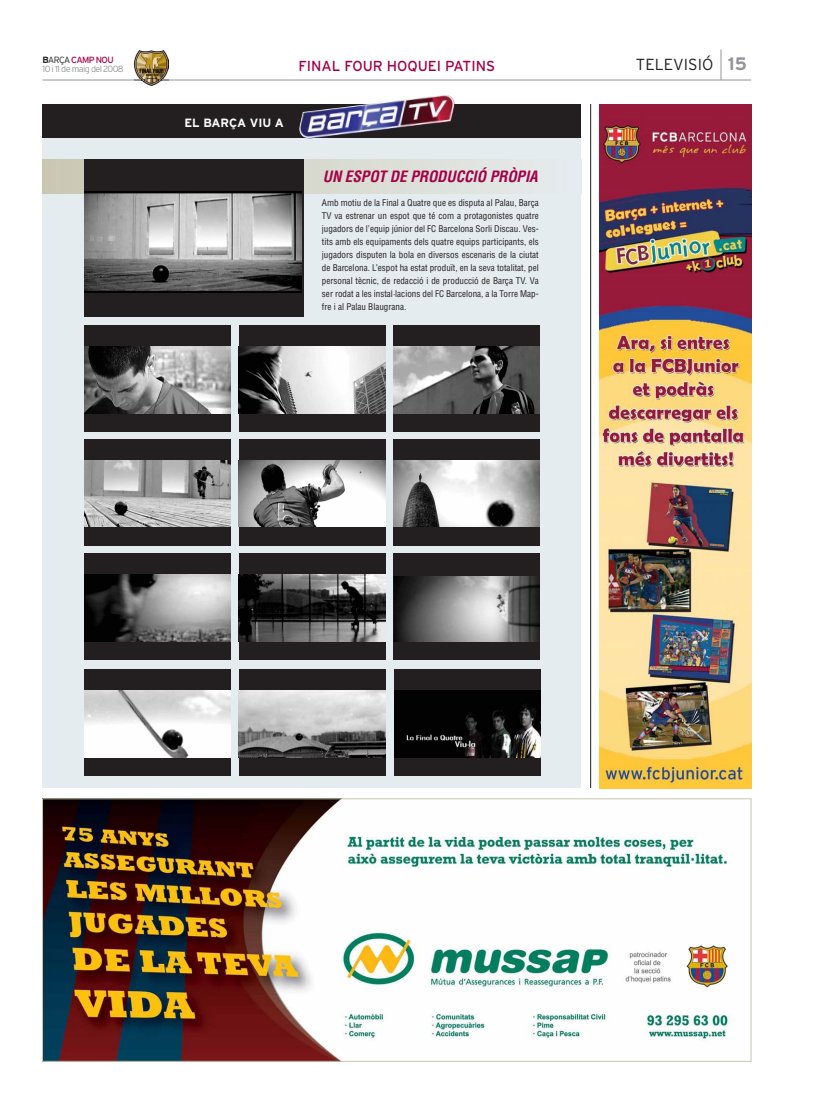
<style>
.page{position:relative;width:822px;height:1109px;background:#fff}
.page>*{position:absolute;margin:0;border:0;box-sizing:border-box;transform-origin:0 0}
.t1{font:300 16px "Interstate";color:#231f20}
.t2{font:italic 700 condensed 15.3px "Helvetica LT Std";letter-spacing:-.005em;color:#a40046}
.t3{font:14.5px "Interstate";color:#a40046}
.t4{font:700 12px "Interstate";letter-spacing:-.005em;color:#fff}
.t5{font:condensed 9px/13px "Helvetica LT Std";color:#231f20;text-align:justify}
.t6{font:300 9px/9px "Interstate";letter-spacing:-.065em;color:#939598}
.s1{font-weight:700;color:#231f20}
.s2{color:#231f20}
.s3{font-weight:400;color:#a40046}
.s4{font-weight:700;font-size:18px;color:#939598}
</style>
<div class="page">
<div style="left:42px;top:104px;width:539px;height:684px;background:#e5ecf0"></div>
<img style="left:42px;top:160px;width:466px;height:33px">
<div style="left:84px;top:159px;width:219px;height:158px;background:#231f20"></div>
<img style="left:44px;top:800px;width:686px;height:259px">
<div style="left:42px;top:798px;width:709px;height:263px;border:1px solid #c8c7b2"></div>
<hr style="left:42px;top:80px;width:709px;height:1px;background:#939598">
<hr style="left:721px;top:50px;width:1px;height:30px;background:#939598">
<hr style="left:590px;top:104px;width:1px;height:684px;background:#231f20">
<img style="left:599px;top:104px;width:152px;height:684px">
<img style="left:84px;top:192px;width:217px;height:100px">
<div style="left:84px;top:325px;width:147px;height:107px;background:#231f20"></div>
<img style="left:84px;top:346px;width:147px;height:67px">
<div style="left:239px;top:325px;width:146px;height:107px;background:#231f20"></div>
<img style="left:239px;top:346px;width:146px;height:67px">
<div style="left:393px;top:325px;width:146px;height:107px;background:#231f20"></div>
<img style="left:393px;top:346px;width:146px;height:67px">
<div style="left:84px;top:669px;width:147px;height:106px;background:#231f20"></div>
<img style="left:84px;top:690px;width:147px;height:67px">
<div style="left:239px;top:669px;width:146px;height:106px;background:#231f20"></div>
<img style="left:239px;top:690px;width:146px;height:67px">
<div style="left:394px;top:669px;width:146px;height:106px;background:#231f20"></div>
<img style="left:394px;top:690px;width:147px;height:67px">
<div style="left:84px;top:438px;width:147px;height:107px;background:#231f20"></div>
<img style="left:84px;top:460px;width:147px;height:66px">
<div style="left:239px;top:438px;width:146px;height:107px;background:#231f20"></div>
<img style="left:239px;top:460px;width:146px;height:66px">
<div style="left:393px;top:438px;width:146px;height:107px;background:#231f20"></div>
<img style="left:393px;top:460px;width:146px;height:66px">
<div style="left:84px;top:553px;width:147px;height:107px;background:#231f20"></div>
<img style="left:84px;top:575px;width:147px;height:66px">
<div style="left:239px;top:553px;width:146px;height:107px;background:#231f20"></div>
<img style="left:239px;top:575px;width:146px;height:66px">
<div style="left:393px;top:553px;width:146px;height:107px;background:#231f20"></div>
<img style="left:393px;top:576px;width:146px;height:65px">
<div style="left:42px;top:104px;width:539px;height:34px;background:#231f20"></div>
<img style="left:299px;top:95px;width:156px;height:44px">
<img style="left:134px;top:51px;width:34px;height:34px">
<img style="left:134px;top:80px;width:34px;height:1px">
<p class="t6" style="left:42px;top:56px;width:83px"><span class="s1">B</span><span class="s2">ARÇA</span> <span class="s3">CAMP NOU<br></span>10 i 11 de maig del 2008</p>
<h3 class="t3" style="left:298px;top:61px;width:198px">FINAL FOUR HOQUEI PATINS</h3>
<h3 class="t4" style="left:185px;top:119px;width:101px">EL BARÇA VIU A</h3>
<h2 class="t2" style="left:323px;top:168px;width:216px">UN ESPOT DE PRODUCCIÓ PRÒPIA</h2>
<p class="t5" style="left:322px;top:196px;width:218px">Amb motiu de la Final a Quatre que es disputa al Palau, Barça TV va estrenar un espot que té com a protagonistes quatre jugadors de l’equip júnior del FC Barcelona Sorli Discau. Ves&shy;tits amb els equipaments dels quatre equips participants, els jugadors disputen la bola en diversos escenaris de la ciutat de Barcelona. L’espot ha estat produït, en la seva totalitat, pel personal tècnic, de redacció i de producció de Barça TV. Va ser rodat a les instal·lacions del FC Barcelona, a la Torre Map&shy;fre i al Palau Blaugrana.</p>
<h1 class="t1" style="left:636px;top:58px;width:112px">TELEVISIÓ <span class="s4">15</span></h1>
</div>
